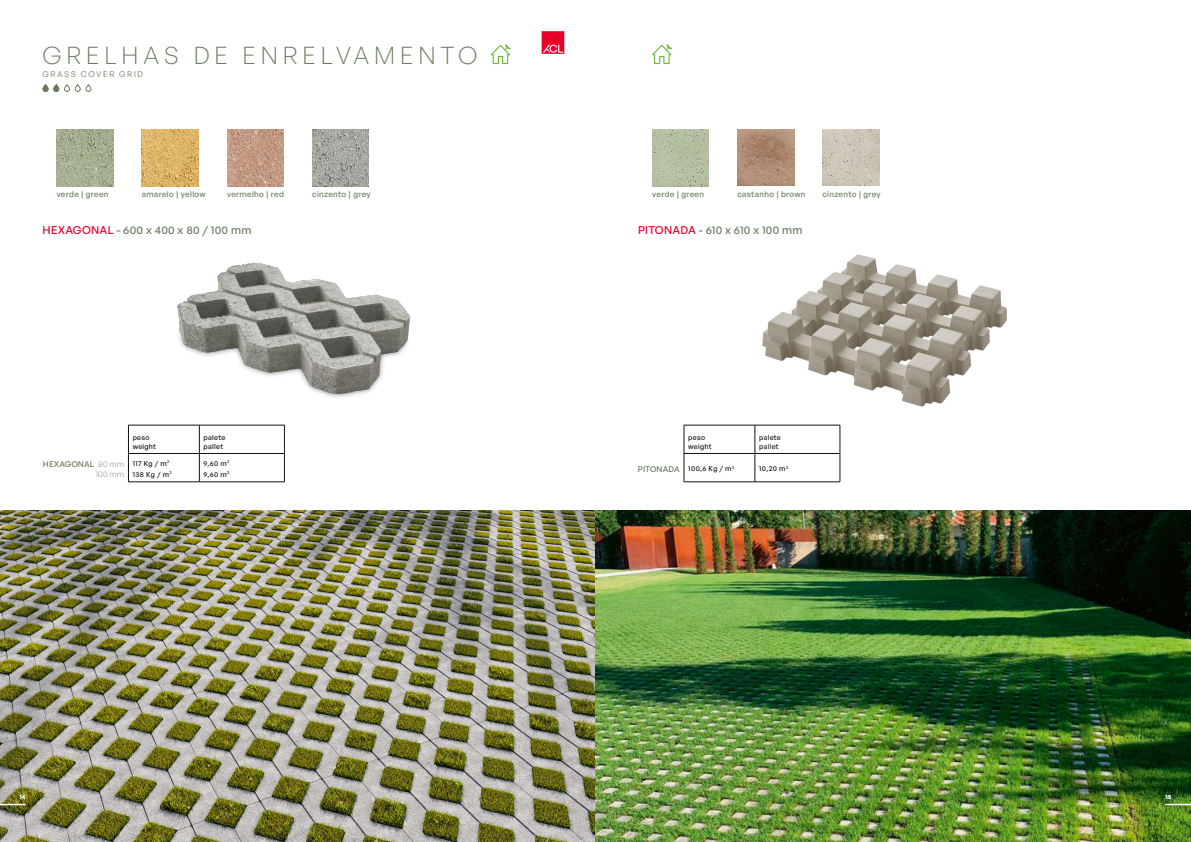
<style>
.page{position:relative;width:1191px;height:842px;background:#fff}
.page>*{position:absolute;margin:0;border:0;box-sizing:border-box;transform-origin:0 0}
.t1{font:300 24px "General Sans";letter-spacing:.2em;color:#687b5d}
.t2{font:500 11px "General Sans";letter-spacing:.025em;color:#687b5d}
.t3{font:500 8px "General Sans";letter-spacing:.04em;color:#687b5d}
.t4{font:500 8px/10px "General Sans";letter-spacing:.02em;color:#687b5d;text-align:right}
.t5{font:8px "General Sans";letter-spacing:.2em;color:#687b5d}
.t6{font:500 7px/9px "General Sans";letter-spacing:.04em;color:#12120d}
.t7{font:700 6px "General Sans";color:#fff}
.s1{color:#e7002a}
.s2{font-weight:300}
.s3{font-size:8px;color:#687b5d}
</style>
<div class="page">
<img style="left:177px;top:262px;width:234px;height:136px">
<hr style="left:128px;top:482px;width:71px;height:1px;background:#12120d">
<hr style="left:199px;top:482px;width:85px;height:1px;background:#12120d">
<hr style="left:128px;top:453px;width:71px;height:1px;background:#12120d">
<hr style="left:199px;top:453px;width:85px;height:1px;background:#12120d">
<svg style="left:128px;top:426px;width:1px;height:56px"></svg>
<hr style="left:199px;top:425px;width:85px;height:1px;background:#12120d">
<svg style="left:284px;top:425px;width:1px;height:57px"></svg>
<hr style="left:128px;top:425px;width:71px;height:1px;background:#12120d">
<svg style="left:199px;top:425px;width:1px;height:57px"></svg>
<img style="left:0;top:510px;width:1191px;height:332px">
<svg style="left:42px;top:84px;width:50px;height:8px"></svg>
<img style="left:312px;top:129px;width:57px;height:57px">
<img style="left:227px;top:129px;width:57px;height:57px">
<img style="left:142px;top:129px;width:57px;height:57px">
<img style="left:57px;top:129px;width:56px;height:57px">
<img style="left:737px;top:129px;width:57px;height:57px">
<img style="left:822px;top:129px;width:57px;height:57px">
<img style="left:762px;top:254px;width:245px;height:153px">
<hr style="left:684px;top:453px;width:71px;height:1px;background:#12120d">
<hr style="left:755px;top:453px;width:85px;height:1px;background:#12120d">
<hr style="left:684px;top:482px;width:71px;height:1px;background:#12120d">
<hr style="left:755px;top:482px;width:85px;height:1px;background:#12120d">
<svg style="left:684px;top:426px;width:1px;height:56px"></svg>
<hr style="left:755px;top:425px;width:85px;height:1px;background:#12120d">
<svg style="left:839px;top:425px;width:1px;height:57px"></svg>
<hr style="left:684px;top:425px;width:71px;height:1px;background:#12120d">
<svg style="left:754px;top:425px;width:1px;height:57px"></svg>
<img style="left:652px;top:129px;width:57px;height:57px">
<svg style="left:491px;top:44px;width:20px;height:20px"></svg>
<svg style="left:652px;top:44px;width:20px;height:20px"></svg>
<svg style="left:541px;top:31px;width:23px;height:23px"></svg>
<svg style="left:0;top:804px;width:26px;height:1px"></svg>
<svg style="left:1165px;top:804px;width:26px;height:1px"></svg>
<h1 class="t1" style="left:43px;top:40px;width:436px">GRELHAS DE ENRELVAMENTO</h1>
<p class="t5" style="left:43px;top:69px;width:102px">GRASS COVER GRID</p>
<p class="t3" style="left:57px;top:190px;width:53px">verde | green</p>
<p class="t3" style="left:142px;top:190px;width:65px">amarelo | yellow</p>
<p class="t3" style="left:227px;top:190px;width:58px">vermelho | red</p>
<p class="t3" style="left:312px;top:190px;width:60px">cinzento | grey</p>
<p class="t3" style="left:737px;top:190px;width:70px">castanho | brown</p>
<p class="t3" style="left:822px;top:190px;width:60px">cinzento | grey</p>
<h2 class="t2" style="left:638px;top:223px;width:166px"><span class="s1">PITONADA</span> - 610 x 610 x 100 mm</h2>
<p class="t3" style="left:652px;top:190px;width:53px">verde | green</p>
<h2 class="t2" style="left:43px;top:223px;width:210px"><span class="s1">HEXAGONAL</span> - 600 x 400 x 80 / 100 mm</h2>
<p class="t6" style="left:133px;top:433px;width:25px">peso weight</p>
<p class="t6" style="left:204px;top:433px;width:23px">palete pallet</p>
<p class="t4" style="left:43px;top:459px;width:83px">HEXAGONAL <span class="s2">80 mm<br>100 mm</span></p>
<p class="t6" style="left:133px;top:457px;width:41px;line-height:11px">117 Kg / m<sup>2<br></sup>138 Kg / m<sup>2</sup></p>
<p class="t6" style="left:204px;top:457px;width:27px;line-height:11px">9,60 m<sup>2<br></sup>9,60 m<sup>2</sup></p>
<p class="t6" style="left:688px;top:433px;width:25px">peso weight</p>
<p class="t6" style="left:759px;top:433px;width:23px">palete pallet</p>
<p class="t6" style="left:638px;top:464px;width:98px"><span class="s3">PITONADA</span> 100,6 Kg / m<sup>2</sup></p>
<p class="t6" style="left:759px;top:464px;width:31px">10,20 m<sup>2</sup></p>
<p class="t7" style="left:20px;top:793px;width:7px">14</p>
<p class="t7" style="left:1165px;top:793px;width:7px">15</p>
</div>
